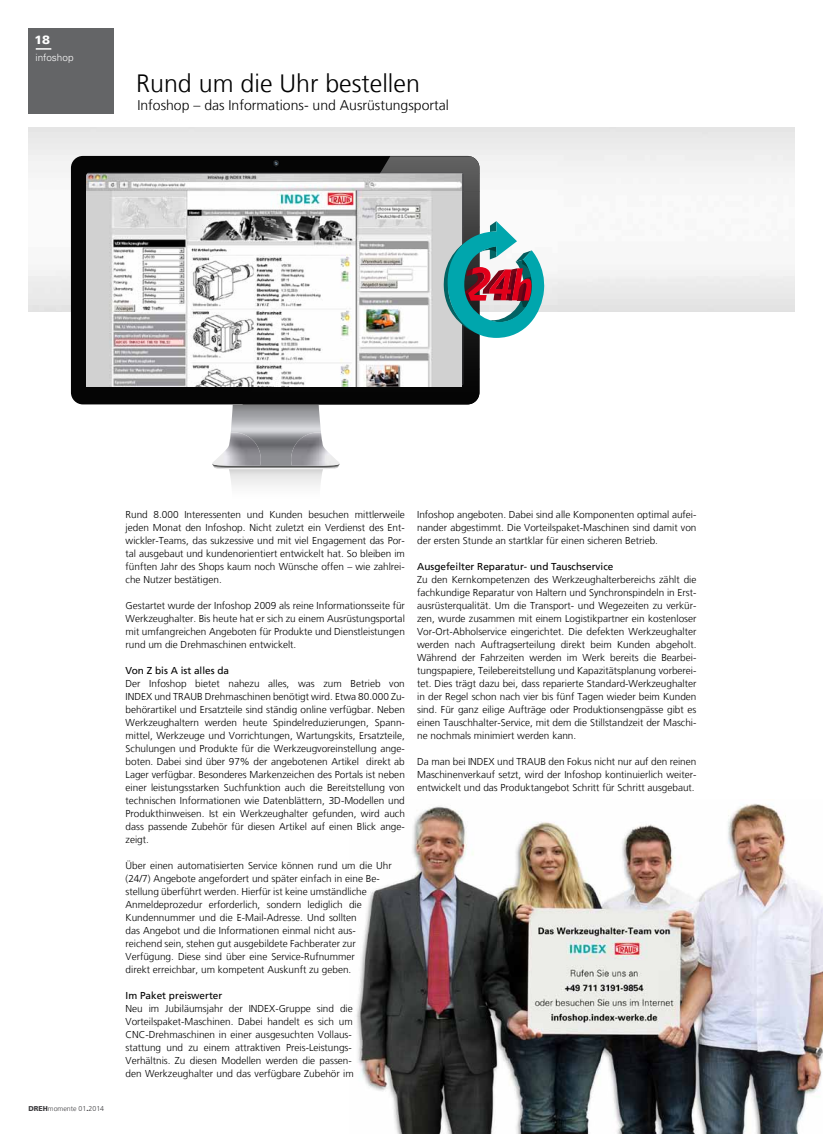
<style>
.page{position:relative;width:823px;height:1134px;background:#fff}
.page>*{position:absolute;margin:0;border:0;box-sizing:border-box;transform-origin:0 0}
.t1{font:300 25px "Frutiger LT";color:#000}
.t2{font:300 14px "Frutiger LT";color:#000}
.t3{font:900 12px "Univers LT Std";color:#fff}
.t4{font:300 10px/13px "Frutiger LT";color:#000;text-align:justify}
.t5{font:10px "Frutiger LT";color:#000}
.t6{font:300 10px "Univers LT Std";color:#fff}
.t7{font:300 7px "Frutiger LT";color:#3e3d40}
.s1{font-weight:900}
</style>
<div class="page">
<img style="left:356px;top:804px;width:466px;height:330px">
<img style="left:28px;top:128px;width:766px;height:184px">
<div style="left:28px;top:28px;width:86px;height:85px;background:#646567"></div>
<svg style="left:36px;top:48px;width:15px;height:2px"></svg>
<div style="left:71px;top:156px;width:408px;height:248px;background:#050505;border-radius:12px"></div>
<img style="left:228px;top:404px;width:95px;height:59px">
<svg style="left:213px;top:463px;width:126px;height:5px"></svg>
<img style="left:213px;top:432px;width:47px;height:34px">
<img style="left:212px;top:463px;width:25px;height:3px">
<img style="left:291px;top:432px;width:48px;height:34px">
<img style="left:316px;top:463px;width:23px;height:3px">
<svg style="left:273px;top:160px;width:6px;height:7px"></svg>
<img style="left:242px;top:369px;width:237px;height:35px">
<img style="left:463px;top:338px;width:16px;height:31px">
<img style="left:463px;top:192px;width:16px;height:29px">
<img style="left:463px;top:174px;width:16px;height:18px">
<img style="left:379px;top:156px;width:100px;height:18px">
<img style="left:87px;top:174px;width:374px;height:212px">
<svg style="left:442px;top:221px;width:103px;height:117px"></svg>
<p class="t3" style="left:35px;top:32px;width:17px">18</p>
<p class="t6" style="left:35px;top:51px;width:40px">infoshop</p>
<p class="t1" style="left:136px;top:70px;width:285px">Rund um die Uhr bestellen</p>
<p class="t2" style="left:137px;top:98px;width:313px">Infoshop – das Informations- und Ausrüstungsportal</p>
<p class="t7" style="left:28px;top:1104px;width:77px"><span class="s1">DREH</span>momente 01<span class="s1">.</span>2014</p>
<p class="t4" style="left:125px;top:508px;width:281px">Rund 8.000 Interessenten und Kunden besuchen mittlerweile jeden Monat den Infoshop. Nicht zuletzt ein Verdienst des Ent&shy;wickler-Teams, das sukzessive und mit viel Engagement das Por&shy;tal ausgebaut und kundenorientiert entwickelt hat. So bleiben im fünften Jahr des Shops kaum noch Wünsche offen – wie zahlrei&shy;che Nutzer bestätigen.</p>
<p class="t4" style="left:125px;top:599px;width:280px">Gestartet wurde der Infoshop 2009 als reine Informationsseite für Werkzeughalter. Bis heute hat er sich zu einem Ausrüstungsportal mit umfangreichen Angeboten für Produkte und Dienstleistungen rund um die Drehmaschinen entwickelt.</p>
<p class="t5" style="left:125px;top:664px;width:105px">Von Z bis A ist alles da</p>
<p class="t4" style="left:125px;top:677px;width:281px">Der Infoshop bietet nahezu alles, was zum Betrieb von INDEX und TRAUB Drehmaschinen benötigt wird. Etwa 80.000 Zu&shy;behörartikel und Ersatzteile sind ständig online verfügbar. Neben Werkzeughaltern werden heute Spindelreduzierungen, Spann&shy;mittel, Werkzeuge und Vorrichtungen, Wartungskits, Ersatzteile, Schulungen und Produkte für die Werkzeugvoreinstellung ange&shy;boten. Dabei sind über 97% der angebotenen Artikel direkt ab Lager verfügbar. Besonderes Markenzeichen des Portals ist neben einer leistungsstarken Suchfunktion auch die Bereitstellung von technischen Informationen wie Datenblättern, 3D-Modellen und Produkthinweisen. Ist ein Werkzeughalter gefunden, wird auch dass passende Zubehör für diesen Artikel auf einen Blick ange&shy;zeigt.</p>
<p class="t4" style="left:125px;top:859px;width:267px;text-align:left">Über einen automatisierten Service können rund um die Uhr (24/7) Angebote angefordert und später einfach in eine Be&shy;stellung überführt werden. Hierfür ist keine umständliche Anmeldeprozedur erforderlich, sondern lediglich die Kundennummer und die E-Mail-Adresse. Und sollten<br>das Angebot und die Informationen einmal nicht aus&shy;reichend sein, stehen gut ausgebildete Fachberater zur Verfügung. Diese sind über eine Service-Rufnummer<br>direkt erreichbar, um kompetent Auskunft zu geben.</p>
<p class="t5" style="left:125px;top:989px;width:98px">Im Paket preiswerter</p>
<p class="t4" style="left:125px;top:1002px;width:230px;text-align:left">Neu im Jubiläumsjahr der INDEX-Gruppe sind die Vorteilspaket-Maschinen. Dabei handelt es sich um CNC-Drehmaschinen in einer ausgesuchten Vollaus&shy;stattung und zu einem attraktiven Preis-Leistungs-Verhältnis. Zu diesen Modellen werden die passen&shy;den Werkzeughalter und das verfügbare Zubehör im</p>
<p class="t4" style="left:417px;top:508px;width:281px">Infoshop angeboten. Dabei sind alle Komponenten optimal aufei&shy;nander abgestimmt. Die Vorteilspaket-Maschinen sind damit von der ersten Stunde an startklar für einen sicheren Betrieb.</p>
<p class="t5" style="left:417px;top:560px;width:197px">Ausgefeilter Reparatur- und Tauschservice</p>
<p class="t4" style="left:417px;top:573px;width:281px">Zu den Kernkompetenzen des Werkzeughalterbereichs zählt die fachkundige Reparatur von Haltern und Synchronspindeln in Erst&shy;ausrüsterqualität. Um die Transport- und Wegezeiten zu verkür&shy;zen, wurde zusammen mit einem Logistikpartner ein kostenloser Vor-Ort-Abholservice eingerichtet. Die defekten Werkzeughalter werden nach Auftragserteilung direkt beim Kunden abgeholt.<br>Während der Fahrzeiten werden im Werk bereits die Bearbei&shy;tungspapiere, Teilebereitstellung und Kapazitätsplanung vorberei&shy;tet. Dies trägt dazu bei, dass reparierte Standard-Werkzeughalter in der Regel schon nach vier bis fünf Tagen wieder beim Kunden sind. Für ganz eilige Aufträge oder Produktionsengpässe gibt es einen Tauschhalter-Service, mit dem die Stillstandzeit der Maschi&shy;ne nochmals minimiert werden kann.</p>
<p class="t4" style="left:417px;top:755px;width:281px">Da man bei INDEX und TRAUB den Fokus nicht nur auf den reinen Maschinenverkauf setzt, wird der Infoshop kontinuierlich weiter&shy;entwickelt und das Produktangebot Schritt für Schritt ausgebaut.</p>
</div>
